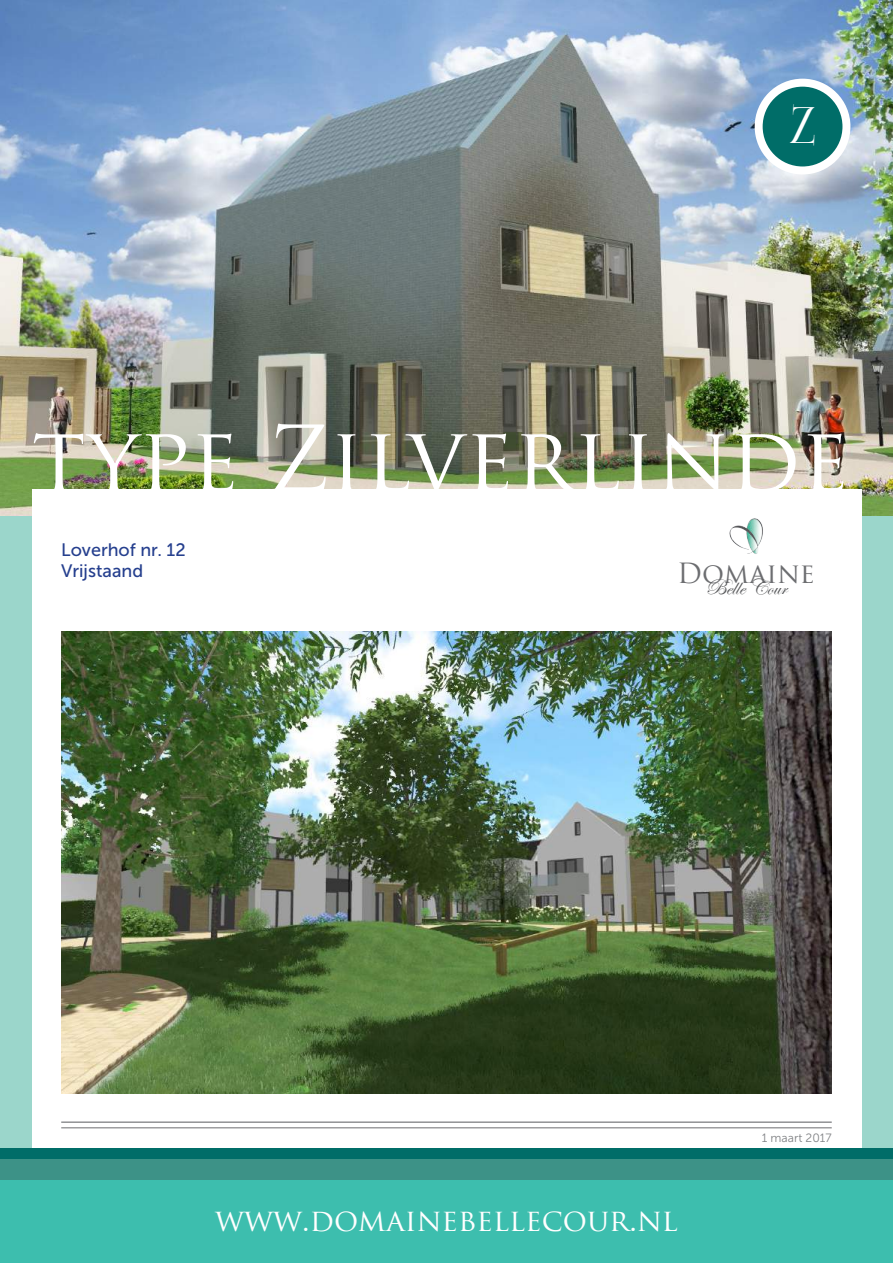
<style>
.page{position:relative;width:893px;height:1263px;background:#fff}
.page>*{position:absolute;margin:0;border:0;box-sizing:border-box;transform-origin:0 0}
.t1{font:88.5px "Trajan Pro";color:#fff}
.t2{font:49.8px "Foglihten No 07";color:#fff}
.t3{font:30px "Trajan Pro";color:#fff}
.t4{font:27.3px "Trajan Pro";color:#6c6d70}
.t5{font:22.65px "Edwardian Script ITC";color:#57585a}
.t6{font:18px/21px "Museo Sans 500";color:#253f8e}
.t7{font:12px "Museo Sans 300";color:#808285}
</style>
<div class="page">
<img style="left:0;top:0;width:893px;height:517px">
<div style="left:759px;top:83px;width:87px;height:87px;background:#006d68;border-radius:50%"></div>
<div style="left:755px;top:79px;width:95px;height:95px;border:8px solid #fff;border-radius:50%"></div>
<div style="left:0;top:517px;width:893px;height:746px;background:#9bd6cb"></div>
<div style="left:32px;top:490px;width:829px;height:773px;background:#fff"></div>
<div style="left:0;top:1159px;width:893px;height:21px;background:#3d9287"></div>
<hr style="left:61px;top:1121px;width:771px;height:2px;background:#6c6d70">
<hr style="left:61px;top:1127px;width:771px;height:1px;background:#6c6d70">
<div style="left:0;top:1148px;width:893px;height:11px;background:#006d68"></div>
<div style="left:0;top:1180px;width:893px;height:83px;background:#3dbeae"></div>
<img style="left:729px;top:518px;width:34px;height:36px">
<img style="left:61px;top:631px;width:771px;height:463px">
<h2 class="t2" style="left:790px;top:97px;width:27px">Z</h2>
<h1 class="t1" style="left:32px;top:402px;width:819px">type Zilverlinde</h1>
<p class="t6" style="left:61px;top:539px;width:126px">Loverhof nr. 12<br>Vrijstaand</p>
<p class="t4" style="left:677px;top:556px;width:139px">Domaine</p>
<p class="t5" style="left:705px;top:575px;width:83px">Belle Cour</p>
<p class="t3" style="left:215px;top:1201px;width:464px">www.domainebellecour.nl</p>
<p class="t7" style="left:762px;top:1132px;width:71px">1 maart 2017</p>
</div>
